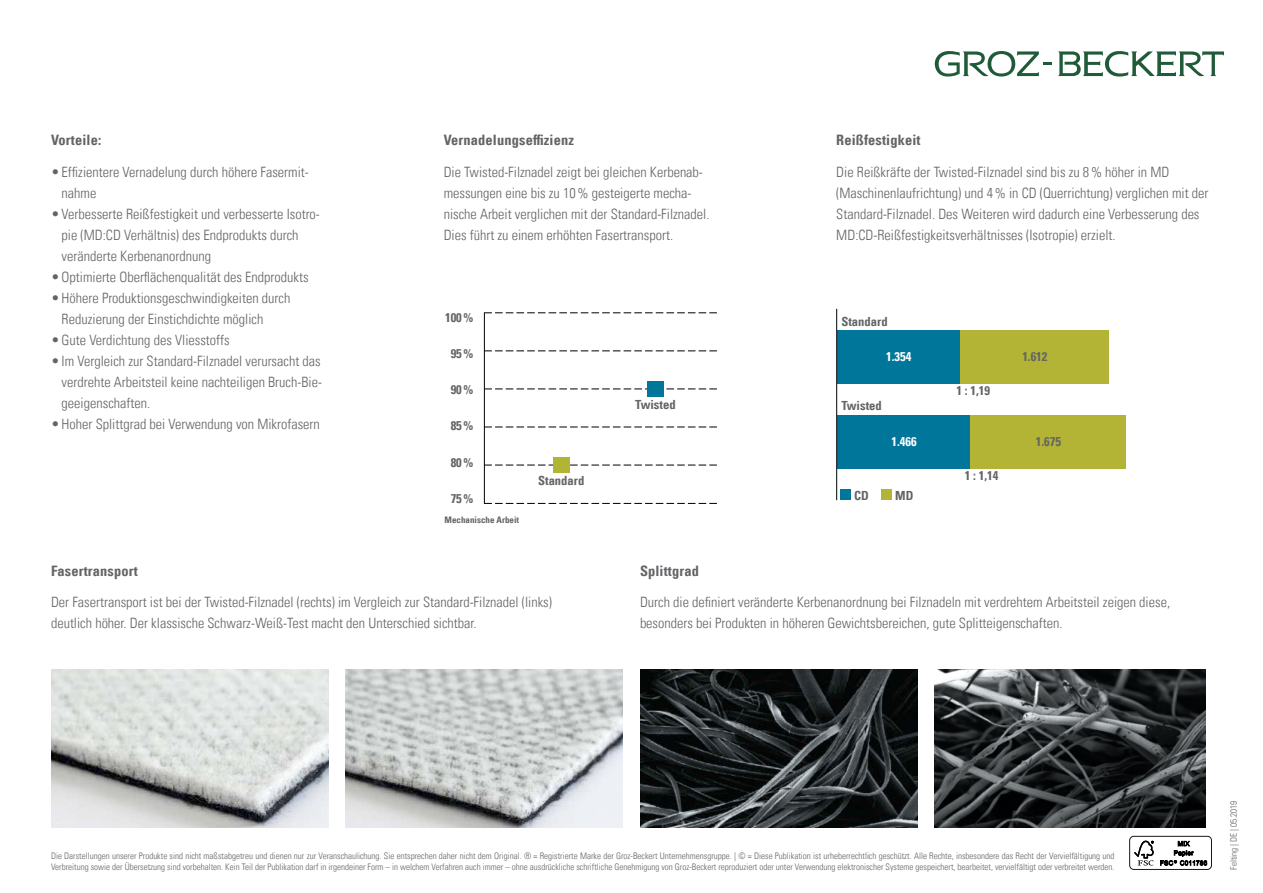
<style>
.page{position:relative;width:1263px;height:893px;background:#fff}
.page>*{position:absolute;margin:0;border:0;box-sizing:border-box;transform-origin:0 0}
.t1{font:14.4px "Univers Com 67 Bold Cond";letter-spacing:.01em;color:#636466}
.t2{font:14.25px/21px "Univers Com 47 Light Cond";color:#636466}
.t3{font:12.6px "Univers Com 67 Bold Cond";color:#636466}
.t4{font:12.6px "Univers Com 67 Bold Cond";color:#fff}
.t5{font:9px/10.5px "Univers Com 47 Light Cond";color:#636466}
.t6{font:9px "Univers Com 67 Bold Cond";color:#636466}
</style>
<div class="page">
<svg style="left:1058px;top:51px;width:166px;height:26px"></svg>
<svg style="left:935px;top:51px;width:117px;height:26px"></svg>
<img style="left:640px;top:670px;width:277px;height:158px">
<img style="left:934px;top:670px;width:271px;height:158px">
<div style="left:881px;top:490px;width:11px;height:10px;background:#b3b436"></div>
<div style="left:840px;top:490px;width:11px;height:10px;background:#00779a"></div>
<img style="left:51px;top:670px;width:277px;height:158px">
<img style="left:345px;top:670px;width:278px;height:158px">
<div style="left:837px;top:330px;width:123px;height:53px;background:#00779a"></div>
<div style="left:960px;top:330px;width:149px;height:53px;background:#b3b436"></div>
<div style="left:837px;top:415px;width:134px;height:53px;background:#00779a"></div>
<div style="left:971px;top:415px;width:155px;height:53px;background:#b3b436"></div>
<hr style="left:484px;top:312px;width:1px;height:192px;background:#000">
<svg style="left:484px;top:312px;width:233px;height:1px"></svg>
<svg style="left:484px;top:350px;width:233px;height:1px"></svg>
<svg style="left:484px;top:389px;width:233px;height:1px"></svg>
<svg style="left:484px;top:427px;width:233px;height:1px"></svg>
<svg style="left:484px;top:465px;width:233px;height:1px"></svg>
<svg style="left:484px;top:503px;width:233px;height:1px"></svg>
<div style="left:553px;top:457px;width:16px;height:15px;background:#b3b436"></div>
<div style="left:647px;top:381px;width:17px;height:16px;background:#00779a"></div>
<hr style="left:836px;top:309px;width:1px;height:191px;background:#000">
<svg style="left:1129px;top:836px;width:83px;height:34px"></svg>
<p class="t1" style="left:51px;top:131px;width:52px">Vorteile:</p>
<p class="t2" style="left:62px;top:161px;width:249px;text-indent:-11px">•Effizientere Vernadelung durch höhere Fasermit&shy;nahme</p>
<p class="t2" style="left:62px;top:203px;width:260px;text-indent:-11px">•Verbesserte Reißfestigkeit und verbesserte Isotro&shy;pie (MD:CD Verhältnis) des Endprodukts durch veränderte Kerbenanordnung</p>
<p class="t2" style="left:51px;top:266px;width:259px">•Optimierte Oberflächenqualität des Endprodukts</p>
<p class="t2" style="left:62px;top:287px;width:230px;text-indent:-11px">•Höhere Produktionsgeschwindigkeiten durch<br>Reduzierung der Einstichdichte möglich</p>
<p class="t2" style="left:51px;top:329px;width:180px">•Gute Verdichtung des Vliesstoffs</p>
<p class="t2" style="left:62px;top:350px;width:262px;text-align:justify;text-indent:-11px">•Im Vergleich zur Standard-Filznadel verursacht das verdrehte Arbeitsteil keine nachteiligen Bruch-Bie&shy;geeigenschaften.</p>
<p class="t2" style="left:51px;top:413px;width:270px">•Hoher Splittgrad bei Verwendung von Mikrofasern</p>
<p class="t1" style="left:444px;top:131px;width:132px">Vernadelungseffizienz</p>
<p class="t2" style="left:444px;top:161px;width:267px">Die Twisted-Filznadel zeigt bei gleichen Kerbenab&shy;messungen eine bis zu 10% gesteigerte mecha&shy;nische Arbeit verglichen mit der Standard-Filznadel.<br>Dies führt zu einem erhöhten Fasertransport.</p>
<p class="t1" style="left:836px;top:131px;width:86px">Reißfestigkeit</p>
<p class="t2" style="left:836px;top:161px;width:374px">Die Reißkräfte der Twisted-Filznadel sind bis zu 8% höher in MD (Maschinenlaufrichtung) und 4% in CD (Querrichtung) verglichen mit der Standard-Filznadel. Des Weiteren wird dadurch eine Verbesserung des MD:CD-Reißfestigkeitsverhältnisses (Isotropie) erzielt.</p>
<p class="t3" style="left:445px;top:309px;width:30px">100%</p>
<p class="t3" style="left:451px;top:346px;width:24px">95%</p>
<p class="t3" style="left:451px;top:382px;width:24px">90%</p>
<p class="t3" style="left:451px;top:418px;width:24px">85%</p>
<p class="t3" style="left:451px;top:455px;width:24px">80%</p>
<p class="t3" style="left:451px;top:491px;width:24px">75%</p>
<p class="t6" style="left:445px;top:515px;width:76px">Mechanische Arbeit</p>
<p class="t3" style="left:841px;top:313px;width:48px">Standard</p>
<p class="t4" style="left:886px;top:349px;width:27px">1.354</p>
<p class="t3" style="left:1022px;top:349px;width:27px">1.612</p>
<p class="t3" style="left:635px;top:397px;width:42px">Twisted</p>
<p class="t3" style="left:841px;top:398px;width:42px">Twisted</p>
<p class="t3" style="left:956px;top:383px;width:35px">1 : 1,19</p>
<p class="t4" style="left:891px;top:434px;width:27px">1.466</p>
<p class="t3" style="left:1036px;top:434px;width:27px">1.675</p>
<p class="t3" style="left:538px;top:473px;width:48px">Standard</p>
<p class="t3" style="left:965px;top:468px;width:35px">1 : 1,14</p>
<p class="t3" style="left:854px;top:488px;width:16px">CD</p>
<p class="t3" style="left:895px;top:488px;width:20px">MD</p>
<p class="t1" style="left:51px;top:562px;width:88px">Fasertransport</p>
<p class="t2" style="left:51px;top:592px;width:502px">Der Fasertransport ist bei der Twisted-Filznadel (rechts) im Vergleich zur Standard-Filznadel (links) deutlich höher. Der klassische Schwarz-Weiß-Test macht den Unterschied sichtbar.</p>
<p class="t1" style="left:640px;top:562px;width:60px">Splittgrad</p>
<p class="t2" style="left:640px;top:592px;width:532px">Durch die definiert veränderte Kerbenanordnung bei Filznadeln mit verdrehtem Arbeitsteil zeigen diese, besonders bei Produkten in höheren Gewichtsbereichen, gute Splitteigenschaften.</p>
<p class="t5" style="left:51px;top:851px;width:1065px">Die Darstellungen unserer Produkte sind nicht maßstabgetreu und dienen nur zur Veranschaulichung. Sie entsprechen daher nicht dem Original. ® = Registrierte Marke der Groz-Beckert Unternehmensgruppe. | © = Diese Publikation ist urheberrechtlich geschützt. Alle Rechte, insbesondere das Recht der Vervielfältigung und<br>Verbreitung sowie der Übersetzung sind vorbehalten. Kein Teil der Publikation darf in irgendeiner Form – in welchem Verfahren auch immer – ohne ausdrückliche schriftliche Genehmigung von Groz-Beckert reproduziert oder unter Verwendung elektronischer Systeme gespeichert, bearbeitet, vervielfältigt oder verbreitet werden.</p>
<p class="t5" style="left:1228px;top:870px;width:70px;rotate:-90deg">Felting | DE | 05.2019</p>
</div>
